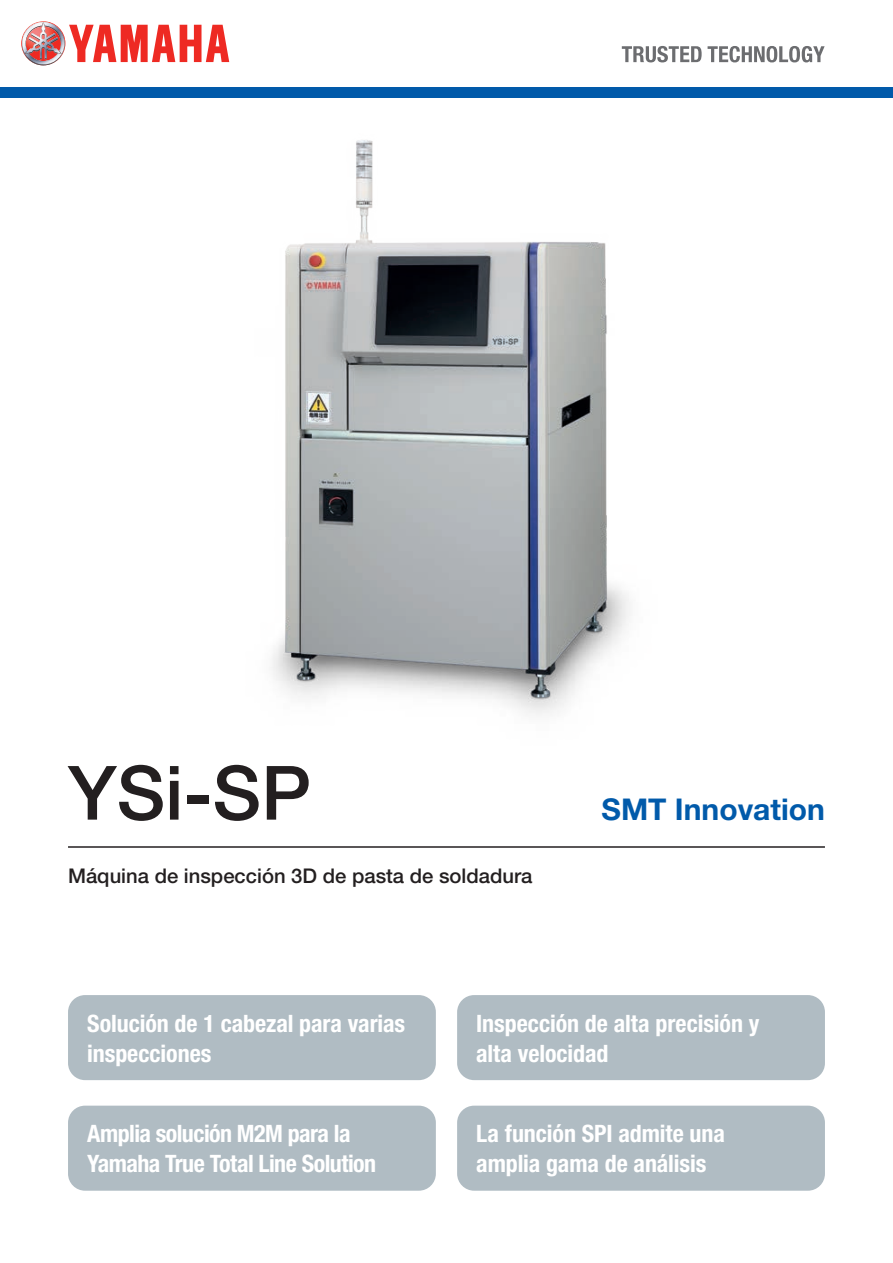
<style>
.page{position:relative;width:893px;height:1263px;background:#fff}
.page>*{position:absolute;margin:0;border:0;box-sizing:border-box;transform-origin:0 0}
.t1{font:500 75px "Helvetica Neue LT";color:#231f20}
.t2{font:700 30px "Helvetica Neue LT";color:#015aaa}
.t3{font:700 condensed 24px/30px "Helvetica Neue LT";letter-spacing:-.005em;color:#fff}
.t4{font:700 condensed 24px/30px "Helvetica Neue LT";letter-spacing:-.025em;color:#fff}
.t5{font:500 20.25px "Helvetica Neue LT";color:#231f20}
</style>
<div class="page">
<hr style="left:68px;top:846px;width:757px;height:2px;background:#231f20">
<img style="left:271px;top:140px;width:359px;height:575px">
<div style="left:457px;top:1106px;width:368px;height:85px;background:#b0bcc3;border-radius:17px"></div>
<div style="left:457px;top:995px;width:368px;height:85px;background:#b0bcc3;border-radius:17px"></div>
<div style="left:68px;top:1106px;width:368px;height:85px;background:#b0bcc3;border-radius:17px"></div>
<div style="left:68px;top:995px;width:368px;height:85px;background:#b0bcc3;border-radius:17px"></div>
<div style="left:0;top:87px;width:893px;height:11px;background:#015aaa"></div>
<svg style="left:21px;top:21px;width:208px;height:44px"></svg>
<svg style="left:708px;top:46px;width:117px;height:16px"></svg>
<svg style="left:622px;top:46px;width:80px;height:16px"></svg>
<h1 class="t1" style="left:68px;top:748px;width:245px">YSi-SP</h1>
<p class="t5" style="left:68px;top:864px;width:466px">Máquina de inspección 3D de pasta de soldadura</p>
<p class="t2" style="left:602px;top:790px;width:225px">SMT Innovation</p>
<p class="t3" style="left:87px;top:1008px;width:320px">Solución de 1 cabezal para varias inspecciones</p>
<p class="t4" style="left:87px;top:1118px;width:291px">Amplia solución M2M para la<br>Yamaha True Total Line Solution</p>
<p class="t3" style="left:476px;top:1008px;width:285px">Inspección de alta precisión y alta velocidad</p>
<p class="t3" style="left:476px;top:1118px;width:250px">La función SPI admite una amplia gama de análisis</p>
</div>
